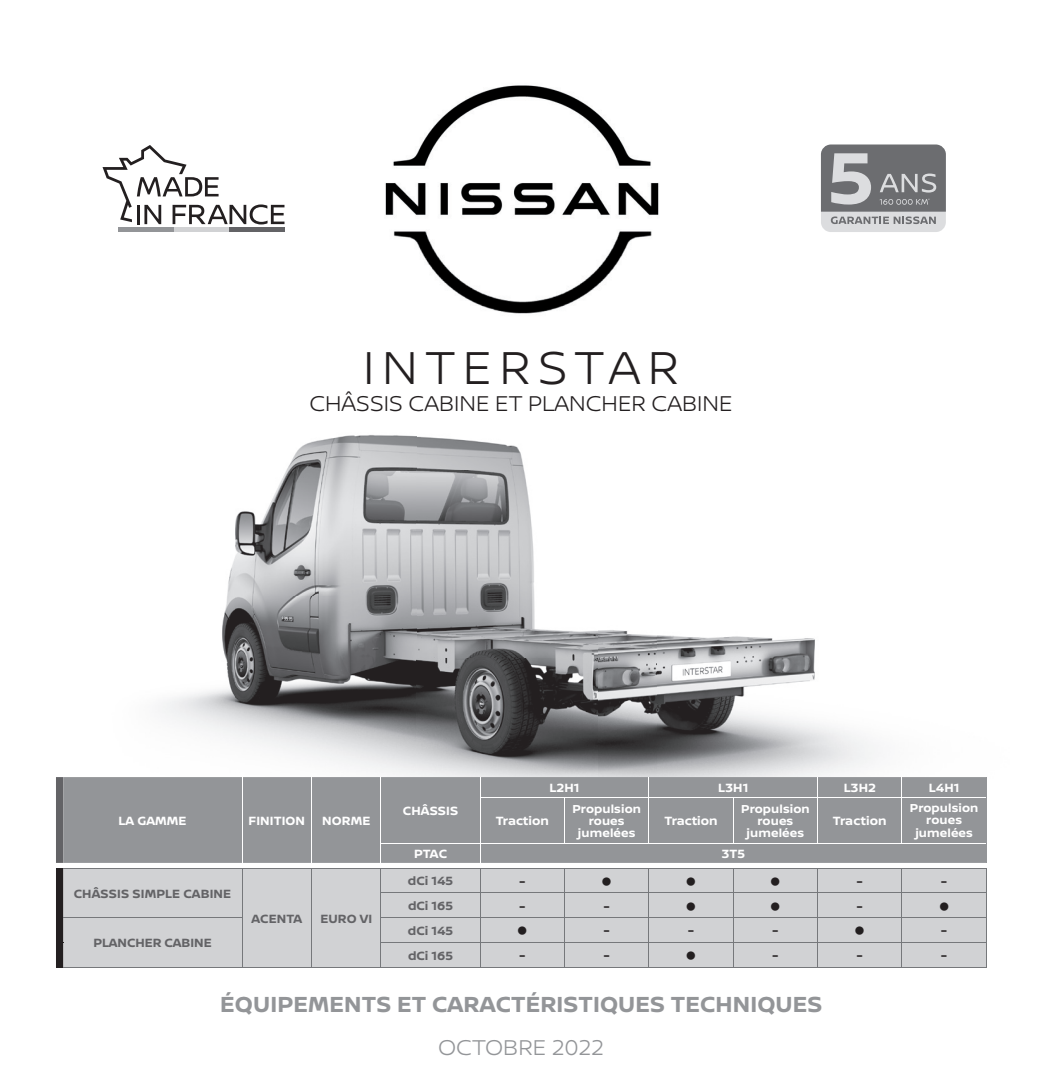
<style>
.page{position:relative;width:1042px;height:1092px;background:#fff}
.page>*{position:absolute;margin:0;border:0;box-sizing:border-box;transform-origin:0 0}
.t1{font:300 49px "Nissan Brand";letter-spacing:.155em;color:#231f20}
.t2{font:700 23.1px "Nissan Brand";letter-spacing:.005em;color:#939598}
.t3{font:300 22.75px "Nissan Brand";color:#231f20}
.t4{font:300 22.75px "Nissan Brand";color:#939598}
.t5{font:19.25px "Arial";color:#231f20}
.t6{font:700 12.6px "Nissan Brand";letter-spacing:.01em;color:#fff}
.t7{font:700 12.6px "Nissan Brand";color:#636366}
.t8{font:700 12.25px/12.2px "Nissan Brand";letter-spacing:.01em;color:#fff;text-align:center}
</style>
<div class="page">
<img style="left:63px;top:221px;width:353px;height:642px">
<img style="left:658px;top:225px;width:329px;height:638px">
<img style="left:416px;top:436px;width:242px;height:427px">
<img style="left:385px;top:85px;width:275px;height:234px">
<svg style="left:103px;top:145px;width:181px;height:79px"></svg>
<div style="left:119px;top:227px;width:55px;height:5px;background:#939598"></div>
<div style="left:174px;top:227px;width:55px;height:5px;background:#d1d2d4"></div>
<div style="left:229px;top:227px;width:55px;height:5px;background:#636366"></div>
<div style="left:821px;top:144px;width:125px;height:88px;background:#dcdddf;border-radius:10px"></div>
<svg style="left:821px;top:144px;width:125px;height:80px"></svg>
<div style="left:63px;top:777px;width:923px;height:85px;background:#939598"></div>
<div style="left:63px;top:868px;width:923px;height:98px;background:#d1d2d4"></div>
<svg style="left:56px;top:777px;width:7px;height:190px"></svg>
<svg style="left:380px;top:777px;width:1px;height:20px"></svg>
<hr style="left:380px;top:797px;width:1px;height:45px;background:#fff">
<svg style="left:380px;top:843px;width:1px;height:19px"></svg>
<svg style="left:986px;top:868px;width:1px;height:98px"></svg>
<hr style="left:242px;top:966px;width:69px;height:1px;background:#76787b">
<hr style="left:311px;top:966px;width:70px;height:1px;background:#76787b">
<hr style="left:381px;top:966px;width:99px;height:1px;background:#76787b">
<hr style="left:480px;top:966px;width:84px;height:1px;background:#76787b">
<hr style="left:564px;top:966px;width:85px;height:1px;background:#76787b">
<hr style="left:649px;top:966px;width:84px;height:1px;background:#76787b">
<hr style="left:733px;top:966px;width:84px;height:1px;background:#76787b">
<hr style="left:817px;top:966px;width:85px;height:1px;background:#76787b">
<hr style="left:902px;top:966px;width:85px;height:1px;background:#76787b">
<hr style="left:63px;top:867px;width:179px;height:1px;background:#76787b">
<hr style="left:242px;top:867px;width:69px;height:1px;background:#76787b">
<hr style="left:311px;top:867px;width:70px;height:1px;background:#76787b">
<hr style="left:381px;top:867px;width:99px;height:1px;background:#76787b">
<hr style="left:480px;top:867px;width:84px;height:1px;background:#76787b">
<hr style="left:564px;top:867px;width:85px;height:1px;background:#76787b">
<hr style="left:649px;top:867px;width:84px;height:1px;background:#76787b">
<hr style="left:733px;top:867px;width:84px;height:1px;background:#76787b">
<hr style="left:817px;top:867px;width:85px;height:1px;background:#76787b">
<hr style="left:902px;top:867px;width:85px;height:1px;background:#76787b">
<hr style="left:63px;top:966px;width:179px;height:1px;background:#76787b">
<svg style="left:986px;top:777px;width:1px;height:20px"></svg>
<hr style="left:986px;top:797px;width:1px;height:46px;background:#939598">
<svg style="left:986px;top:843px;width:1px;height:19px"></svg>
<svg style="left:480px;top:777px;width:1px;height:20px"></svg>
<svg style="left:648px;top:777px;width:1px;height:20px"></svg>
<svg style="left:817px;top:777px;width:1px;height:20px"></svg>
<svg style="left:901px;top:777px;width:1px;height:20px"></svg>
<hr style="left:480px;top:797px;width:84px;height:1px;background:#fff">
<hr style="left:480px;top:798px;width:1px;height:44px;background:#fff">
<hr style="left:564px;top:797px;width:85px;height:1px;background:#fff">
<hr style="left:564px;top:798px;width:1px;height:44px;background:#fff">
<hr style="left:649px;top:797px;width:84px;height:1px;background:#fff">
<hr style="left:648px;top:798px;width:1px;height:44px;background:#fff">
<hr style="left:733px;top:797px;width:84px;height:1px;background:#fff">
<hr style="left:733px;top:798px;width:1px;height:44px;background:#fff">
<hr style="left:817px;top:797px;width:85px;height:1px;background:#fff">
<hr style="left:817px;top:798px;width:1px;height:44px;background:#fff">
<hr style="left:902px;top:797px;width:84px;height:1px;background:#fff">
<hr style="left:901px;top:798px;width:1px;height:44px;background:#fff">
<hr style="left:380px;top:842px;width:100px;height:1px;background:#fff">
<hr style="left:480px;top:842px;width:84px;height:1px;background:#fff">
<svg style="left:480px;top:843px;width:1px;height:19px"></svg>
<hr style="left:564px;top:842px;width:85px;height:1px;background:#fff">
<hr style="left:649px;top:842px;width:84px;height:1px;background:#fff">
<hr style="left:733px;top:842px;width:84px;height:1px;background:#fff">
<hr style="left:817px;top:842px;width:85px;height:1px;background:#fff">
<hr style="left:902px;top:842px;width:84px;height:1px;background:#fff">
<svg style="left:242px;top:777px;width:1px;height:20px"></svg>
<hr style="left:242px;top:797px;width:1px;height:46px;background:#fff">
<svg style="left:242px;top:843px;width:1px;height:19px"></svg>
<svg style="left:311px;top:777px;width:1px;height:20px"></svg>
<hr style="left:311px;top:797px;width:1px;height:46px;background:#fff">
<svg style="left:311px;top:843px;width:1px;height:19px"></svg>
<svg style="left:311px;top:868px;width:1px;height:98px"></svg>
<hr style="left:63px;top:917px;width:179px;height:1px;background:#76787b">
<svg style="left:242px;top:868px;width:1px;height:98px"></svg>
<hr style="left:380px;top:917px;width:100px;height:1px;background:#76787b">
<hr style="left:480px;top:917px;width:84px;height:1px;background:#76787b">
<hr style="left:564px;top:917px;width:85px;height:1px;background:#76787b">
<hr style="left:649px;top:917px;width:84px;height:1px;background:#76787b">
<hr style="left:733px;top:917px;width:84px;height:1px;background:#76787b">
<hr style="left:817px;top:917px;width:85px;height:1px;background:#76787b">
<hr style="left:902px;top:917px;width:85px;height:1px;background:#76787b">
<svg style="left:380px;top:868px;width:1px;height:98px"></svg>
<svg style="left:480px;top:868px;width:1px;height:98px"></svg>
<svg style="left:564px;top:868px;width:1px;height:98px"></svg>
<svg style="left:648px;top:868px;width:1px;height:98px"></svg>
<svg style="left:733px;top:868px;width:1px;height:98px"></svg>
<svg style="left:817px;top:868px;width:1px;height:98px"></svg>
<svg style="left:901px;top:868px;width:1px;height:98px"></svg>
<hr style="left:381px;top:892px;width:99px;height:1px;background:#76787b">
<hr style="left:480px;top:892px;width:84px;height:1px;background:#76787b">
<hr style="left:564px;top:892px;width:85px;height:1px;background:#76787b">
<hr style="left:649px;top:892px;width:84px;height:1px;background:#76787b">
<hr style="left:733px;top:892px;width:84px;height:1px;background:#76787b">
<hr style="left:817px;top:892px;width:85px;height:1px;background:#76787b">
<hr style="left:902px;top:892px;width:84px;height:1px;background:#76787b">
<hr style="left:381px;top:942px;width:99px;height:1px;background:#76787b">
<hr style="left:480px;top:942px;width:84px;height:1px;background:#76787b">
<hr style="left:564px;top:942px;width:85px;height:1px;background:#76787b">
<hr style="left:649px;top:942px;width:84px;height:1px;background:#76787b">
<hr style="left:733px;top:942px;width:84px;height:1px;background:#76787b">
<hr style="left:817px;top:942px;width:85px;height:1px;background:#76787b">
<hr style="left:902px;top:942px;width:84px;height:1px;background:#76787b">
<h1 class="t1" style="left:363px;top:332px;width:317px">INTERSTAR</h1>
<h3 class="t3" style="left:309px;top:387px;width:425px">CHÂSSIS CABINE ET PLANCHER CABINE</h3>
<p class="t6" style="left:118px;top:811px;width:70px">LA GAMME</p>
<p class="t6" style="left:248px;top:811px;width:58px">FINITION</p>
<p class="t6" style="left:322px;top:811px;width:50px">NORME</p>
<p class="t7" style="left:74px;top:884px;width:159px">CHÂSSIS SIMPLE CABINE</p>
<p class="t7" style="left:251px;top:909px;width:52px">ACENTA</p>
<p class="t7" style="left:320px;top:909px;width:53px">EURO VI</p>
<p class="t6" style="left:403px;top:801px;width:57px">CHÂSSIS</p>
<p class="t6" style="left:549px;top:778px;width:31px">L2H1</p>
<p class="t6" style="left:718px;top:778px;width:32px">L3H1</p>
<p class="t6" style="left:843px;top:778px;width:34px">L3H2</p>
<p class="t6" style="left:929px;top:778px;width:32px">L4H1</p>
<p class="t6" style="left:496px;top:811px;width:55px">Traction</p>
<p class="t8" style="left:572px;top:802px;width:70px">Propulsion roues jumelées</p>
<p class="t6" style="left:664px;top:811px;width:55px">Traction</p>
<p class="t8" style="left:741px;top:802px;width:70px">Propulsion roues jumelées</p>
<p class="t6" style="left:833px;top:811px;width:55px">Traction</p>
<p class="t8" style="left:910px;top:801px;width:70px">Propulsion roues jumelées</p>
<p class="t6" style="left:414px;top:844px;width:35px">PTAC</p>
<p class="t6" style="left:721px;top:844px;width:25px">3T5</p>
<p class="t7" style="left:408px;top:871px;width:47px">dCi 145</p>
<h3 class="t5" style="left:519px;top:867px;width:8px">-</h3>
<h3 class="t5" style="left:601px;top:867px;width:13px">●</h3>
<h3 class="t5" style="left:685px;top:867px;width:13px">●</h3>
<h3 class="t5" style="left:769px;top:867px;width:13px">●</h3>
<h3 class="t5" style="left:856px;top:867px;width:8px">-</h3>
<h3 class="t5" style="left:941px;top:867px;width:8px">-</h3>
<p class="t7" style="left:408px;top:896px;width:47px">dCi 165</p>
<h3 class="t5" style="left:519px;top:892px;width:8px">-</h3>
<h3 class="t5" style="left:603px;top:892px;width:8px">-</h3>
<h3 class="t5" style="left:685px;top:892px;width:13px">●</h3>
<h3 class="t5" style="left:769px;top:892px;width:13px">●</h3>
<h3 class="t5" style="left:856px;top:892px;width:8px">-</h3>
<h3 class="t5" style="left:938px;top:892px;width:13px">●</h3>
<p class="t7" style="left:93px;top:933px;width:120px">PLANCHER CABINE</p>
<p class="t7" style="left:408px;top:921px;width:47px">dCi 145</p>
<h3 class="t5" style="left:516px;top:916px;width:13px">●</h3>
<h3 class="t5" style="left:603px;top:916px;width:8px">-</h3>
<h3 class="t5" style="left:688px;top:916px;width:8px">-</h3>
<h3 class="t5" style="left:772px;top:916px;width:8px">-</h3>
<h3 class="t5" style="left:854px;top:916px;width:13px">●</h3>
<h3 class="t5" style="left:941px;top:916px;width:8px">-</h3>
<p class="t7" style="left:408px;top:946px;width:47px">dCi 165</p>
<h3 class="t5" style="left:519px;top:941px;width:8px">-</h3>
<h3 class="t5" style="left:603px;top:941px;width:8px">-</h3>
<h3 class="t5" style="left:685px;top:941px;width:13px">●</h3>
<h3 class="t5" style="left:772px;top:941px;width:8px">-</h3>
<h3 class="t5" style="left:856px;top:941px;width:8px">-</h3>
<h3 class="t5" style="left:941px;top:941px;width:8px">-</h3>
<h2 class="t2" style="left:220px;top:987px;width:604px">ÉQUIPEMENTS ET CARACTÉRISTIQUES TECHNIQUES</h2>
<h3 class="t4" style="left:438px;top:1030px;width:167px">OCTOBRE 2022</h3>
</div>
